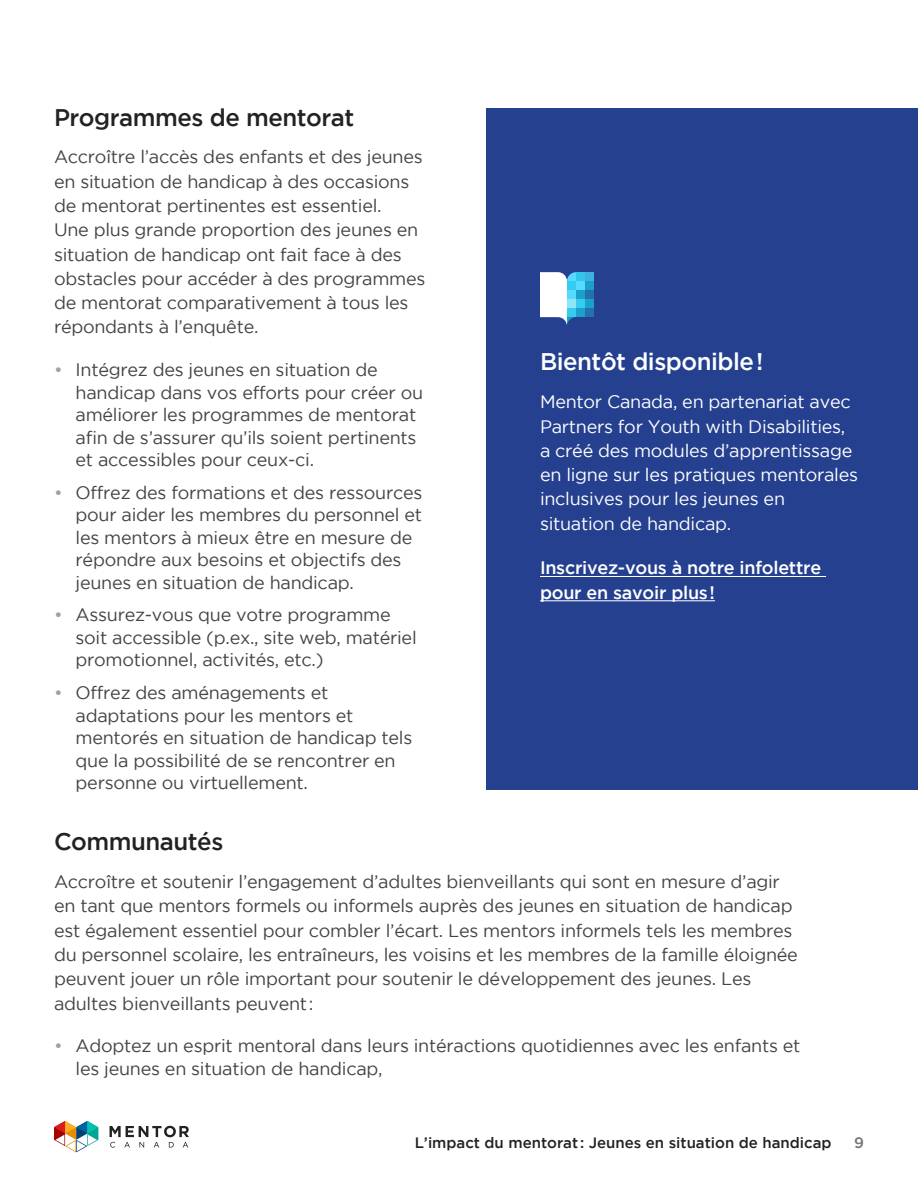
<style>
.page{position:relative;width:918px;height:1188px;background:#fff}
.page>*{position:absolute;margin:0;border:0;box-sizing:border-box;transform-origin:0 0}
.t1{font:500 24px "Gotham";letter-spacing:-.02em;color:#222}
.t2{font:500 24px "Gotham";letter-spacing:-.02em;color:#fff}
.t3{font:18px/22.5px "Gotham";letter-spacing:-.015em;color:#444}
.t4{font:18px/24.3px "Gotham";letter-spacing:-.015em;color:#fff}
.t5{font:500 18px/24.3px "Gotham";letter-spacing:-.015em;color:#fff}
.t6{font:500 15px "Gotham";color:#222}
.t7{font:500 15px "Gotham";color:#737373}
.s1{color:#a1a1a1}
</style>
<div class="page">
<div style="left:486px;top:108px;width:432px;height:681px;background:#25408f"></div>
<hr style="left:540px;top:576px;width:286px;height:1px;background:#fff">
<hr style="left:540px;top:601px;width:175px;height:1px;background:#fff">
<div style="left:576px;top:272px;width:9px;height:9px;background:#32c7ea"></div>
<div style="left:576px;top:281px;width:9px;height:9px;background:#57daff"></div>
<div style="left:576px;top:290px;width:9px;height:9px;background:#1ba0c9"></div>
<div style="left:576px;top:299px;width:9px;height:9px;background:#35ccef"></div>
<div style="left:576px;top:308px;width:9px;height:9px;background:#1ba0c9"></div>
<div style="left:585px;top:272px;width:9px;height:9px;background:#40b1dd"></div>
<div style="left:585px;top:281px;width:9px;height:9px;background:#1ba0c9"></div>
<div style="left:585px;top:290px;width:9px;height:9px;background:#2372ad"></div>
<div style="left:585px;top:299px;width:9px;height:9px;background:#1ba0c9"></div>
<div style="left:585px;top:308px;width:9px;height:9px;background:#2372ad"></div>
<svg style="left:540px;top:272px;width:36px;height:53px;background:#b9d8eb"></svg>
<svg style="left:54px;top:1121px;width:44px;height:31px"></svg>
<svg style="left:110px;top:1126px;width:79px;height:22px"></svg>
<h1 class="t1" style="left:54px;top:103px;width:302px">Programmes de mentorat</h1>
<p class="t3" style="left:54px;top:145px;width:373px;line-height:24.3px">Accroître l’accès des enfants et des jeunes en situation de handicap à des occasions de mentorat pertinentes est essentiel.<br>Une plus grande proportion des jeunes en situation de handicap ont fait face à des obstacles pour accéder à des programmes de mentorat comparativement à tous les répondants à l’enquête.</p>
<p class="t3" style="left:76px;top:358px;width:349px;text-indent:-22px"><span class="s1">•</span> Intégrez des jeunes en situation de handicap dans vos efforts pour créer ou améliorer les programmes de mentorat afin de s’assurer qu’ils soient pertinents et accessibles pour ceux-ci.</p>
<p class="t3" style="left:76px;top:481px;width:348px;text-indent:-22px"><span class="s1">•</span> Offrez des formations et des ressources pour aider les membres du personnel et les mentors à mieux être en mesure de répondre aux besoins et objectifs des jeunes en situation de handicap.</p>
<p class="t3" style="left:76px;top:604px;width:343px;text-indent:-22px"><span class="s1">•</span> Assurez-vous que votre programme soit accessible (p.ex., site web, matériel promotionnel, activités, etc.)</p>
<p class="t3" style="left:76px;top:681px;width:338px;text-indent:-22px"><span class="s1">•</span> Offrez des aménagements et adaptations pour les mentors et mentorés en situation de handicap tels que la possibilité de se rencontrer en personne ou virtuellement.</p>
<h1 class="t2" style="left:540px;top:348px;width:225px">Bientôt disponible!</h1>
<p class="t4" style="left:540px;top:389px;width:320px">Mentor Canada, en partenariat avec Partners for Youth with Disabilities, a créé des modules d’apprentissage en ligne sur les pratiques mentorales inclusives pour les jeunes en situation de handicap.</p>
<p class="t5" style="left:540px;top:555px;width:283px">Inscrivez-vous à notre infolettre pour en savoir plus!</p>
<h1 class="t1" style="left:54px;top:828px;width:171px">Communautés</h1>
<p class="t3" style="left:54px;top:869px;width:745px;line-height:24.3px">Accroître et soutenir l’engagement d’adultes bienveillants qui sont en mesure d’agir en tant que mentors formels ou informels auprès des jeunes en situation de handicap est également essentiel pour combler l’écart. Les mentors informels tels les membres du personnel scolaire, les entraîneurs, les voisins et les membres de la famille éloignée peuvent jouer un rôle important pour soutenir le développement des jeunes. Les adultes bienveillants peuvent:</p>
<p class="t3" style="left:76px;top:1035px;width:726px;text-indent:-22px"><span class="s1">•</span> Adoptez un esprit mentoral dans leurs intéractions quotidiennes avec les enfants et les jeunes en situation de handicap,</p>
<p class="t6" style="left:415px;top:1134px;width:418px">L’impact du mentorat : Jeunes en situation de handicap</p>
<p class="t7" style="left:854px;top:1134px;width:11px">9</p>
</div>
